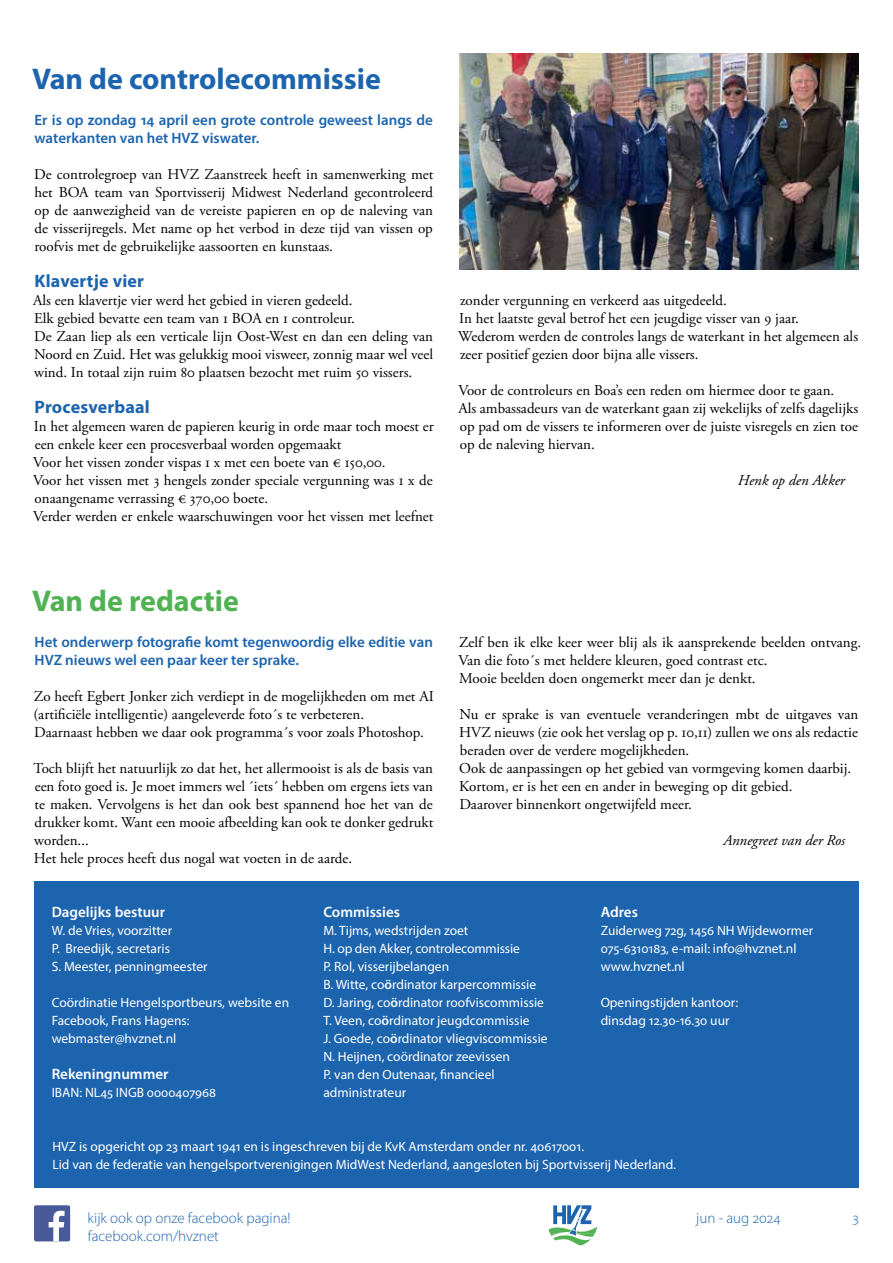
<style>
.page{position:relative;width:893px;height:1263px;background:#fff}
.page>*{position:absolute;margin:0;border:0;box-sizing:border-box;transform-origin:0 0}
.t1{font:700 30px "Myriad Pro";color:#1d64af}
.t2{font:700 30px "Myriad Pro";color:#51b253}
.t3{font:700 18px "Myriad Pro";letter-spacing:.01em;color:#1d64af}
.t4{font:15px/18px "Adobe Garamond Pro";color:#000}
.t5{font:600 15px/18px "Myriad Pro";color:#1d64af}
.t6{font:300 15px "Myriad Pro";color:#1d64af}
.t7{font:600 15px "Myriad Pro";color:#fff}
.t8{font:italic 15px "Adobe Garamond Pro";color:#000}
.t9{font:13.5px/18px "Myriad Pro";color:#fff}
.s1{font-weight:600}
</style>
<div class="page">
<svg style="left:549px;top:1205px;width:48px;height:40px"></svg>
<div style="left:35px;top:881px;width:824px;height:306px;background:#1d64af"></div>
<div style="left:34px;top:1205px;width:36px;height:36px;background:#485a99;border-radius:2px"></div>
<svg style="left:49px;top:1211px;width:16px;height:30px"></svg>
<img style="left:459px;top:53px;width:400px;height:216px">
<h1 class="t1" style="left:32px;top:59px;width:350px">Van de controlecommissie</h1>
<p class="t5" style="left:35px;top:111px;width:400px">Er is op zondag 14 april een grote controle geweest langs de waterkanten van het HVZ viswater.</p>
<p class="t4" style="left:34px;top:166px;width:401px;text-align:justify">De controlegroep van HVZ Zaanstreek heeft in samenwerking met het BOA team van Sportvisserij Midwest Nederland gecontroleerd op de aanwezigheid van de vereiste papieren en op de naleving van de visserijregels. Met name op het verbod in deze tijd van vissen op roofvis met de gebruikelijke aassoorten en kunstaas.</p>
<p class="t3" style="left:35px;top:269px;width:111px">Klavertje vier</p>
<p class="t4" style="left:33px;top:292px;width:401px">Als een klavertje vier werd het gebied in vieren gedeeld.<br>Elk gebied bevatte een team van 1 BOA en 1 controleur.<br>De Zaan liep als een verticale lijn Oost-West en dan een deling van Noord en Zuid. Het was gelukkig mooi visweer, zonnig maar wel veel wind. In totaal zijn ruim 80 plaatsen bezocht met ruim 50 vissers.</p>
<p class="t3" style="left:35px;top:395px;width:117px">Procesverbaal</p>
<p class="t4" style="left:33px;top:418px;width:402px">In het algemeen waren de papieren keurig in orde maar toch moest er een enkele keer een procesverbaal worden opgemaakt<br>Voor het vissen zonder vispas 1 x met een boete van € 150,00.<br>Voor het vissen met 3 hengels zonder speciale vergunning was 1 x de onaangename verrassing € 370,00 boete.<br>Verder werden er enkele waarschuwingen voor het vissen met leefnet</p>
<p class="t4" style="left:458px;top:292px;width:401px">zonder vergunning en verkeerd aas uitgedeeld.<br>In het laatste geval betrof het een jeugdige visser van 9 jaar.<br>Wederom werden de controles langs de waterkant in het algemeen als zeer positief gezien door bijna alle vissers.</p>
<p class="t4" style="left:458px;top:382px;width:401px">Voor de controleurs en Boa’s een reden om hiermee door te gaan.<br>Als ambassadeurs van de waterkant gaan zij wekelijks of zelfs dagelijks op pad om de vissers te informeren over de juiste visregels en zien toe op de naleving hiervan.</p>
<p class="t8" style="left:738px;top:471px;width:109px">Henk op den Akker</p>
<h1 class="t2" style="left:32px;top:581px;width:208px">Van de redactie</h1>
<p class="t5" style="left:35px;top:633px;width:400px">Het onderwerp fotografie komt tegenwoordig elke editie van<br>HVZ nieuws wel een paar keer ter sprake.</p>
<p class="t4" style="left:34px;top:688px;width:402px">Zo heeft Egbert Jonker zich verdiept in de mogelijkheden om met AI (artificiële intelligentie) aangeleverde foto´s te verbeteren.<br>Daarnaast hebben we daar ook programma´s voor zoals Photoshop.</p>
<p class="t4" style="left:34px;top:760px;width:401px">Toch blijft het natuurlijk zo dat het, het allermooist is als de basis van een foto goed is. Je moet immers wel ´iets´ hebben om ergens iets van te maken. Vervolgens is het dan ook best spannend hoe het van de drukker komt. Want een mooie afbeelding kan ook te donker gedrukt worden...<br>Het hele proces heeft dus nogal wat voeten in de aarde.</p>
<p class="t4" style="left:458px;top:634px;width:404px">Zelf ben ik elke keer weer blij als ik aansprekende beelden ontvang.<br>Van die foto´s met heldere kleuren, goed contrast etc.<br>Mooie beelden doen ongemerkt meer dan je denkt.</p>
<p class="t4" style="left:459px;top:706px;width:401px">Nu er sprake is van eventuele veranderingen mbt de uitgaves van HVZ nieuws (zie ook het verslag op p. 10,11) zullen we ons als redactie beraden over de verdere mogelijkheden.<br>Ook de aanpassingen op het gebied van vormgeving komen daarbij.<br>Kortom, er is het een en ander in beweging op dit gebied.<br>Daarover binnenkort ongetwijfeld meer.</p>
<p class="t8" style="left:723px;top:831px;width:123px">Annegreet van der Ros</p>
<p class="t7" style="left:52px;top:903px;width:115px">Dagelijks bestuur</p>
<p class="t9" style="left:52px;top:921px;width:157px">W. de Vries, voorzitter<br>P. Breedijk, secretaris<br>S. Meester, penningmeester</p>
<p class="t9" style="left:52px;top:993px;width:239px">Coördinatie Hengelsportbeurs, website en<br>Facebook, Frans Hagens: webmaster@hvznet.nl</p>
<p class="t7" style="left:52px;top:1065px;width:118px">Rekeningnummer</p>
<p class="t9" style="left:52px;top:1083px;width:166px">IBAN: NL45 INGB 0000407968</p>
<p class="t7" style="left:323px;top:903px;width:78px">Commissies</p>
<p class="t9" style="left:323px;top:921px;width:226px">M. Tijms, wedstrijden zoet<br>H. op den Akker, controlecommissie<br>P. Rol, visserijbelangen<br>B. Witte, co<span class="s1">ö</span>rdinator karpercommissie D. Jaring, co<span class="s1">ö</span>rdinator roofviscommissie T. Veen, co<span class="s1">ö</span>rdinator jeugdcommissie<br>J. Goede, co<span class="s1">ö</span>rdinator vliegviscommissie N. Heijnen, coördinator zeevissen<br>P. van den Outenaar, financieel administrateur</p>
<p class="t7" style="left:601px;top:903px;width:39px">Adres</p>
<p class="t9" style="left:601px;top:921px;width:214px">Zuiderweg 72g, 1456 NH Wijdewormer<br>075-6310183, e-mail: info@hvznet.nl www.hvznet.nl</p>
<p class="t9" style="left:601px;top:993px;width:139px">Openingstijden kantoor: dinsdag 12.30-16.30 uur</p>
<p class="t9" style="left:52px;top:1137px;width:625px">HVZ is opgericht op 23 maart 1941 en is ingeschreven bij de KvK Amsterdam onder nr. 40617001.<br>Lid van de federatie van hengelsportverenigingen MidWest Nederland, aangesloten bij Sportvisserij Nederland.</p>
<p class="t6" style="left:88px;top:1209px;width:205px">kijk ook op onze facebook pagina!</p>
<p class="t6" style="left:696px;top:1209px;width:86px">jun - aug 2024</p>
<p class="t6" style="left:853px;top:1209px;width:8px">3</p>
<p class="t6" style="left:88px;top:1227px;width:133px">facebook.com/hvznet</p>
</div>
